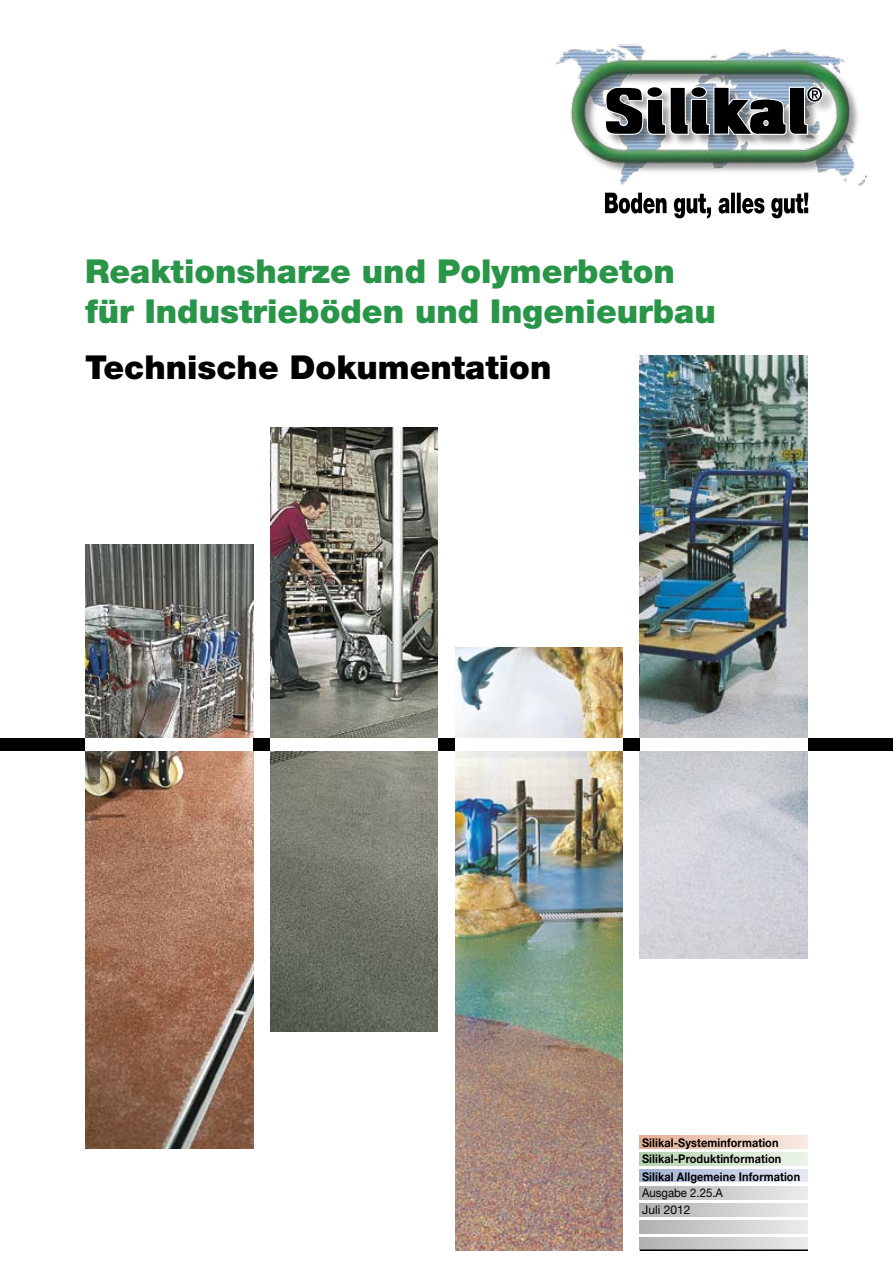
<style>
.page{position:relative;width:893px;height:1263px;background:#fff}
.page>*{position:absolute;margin:0;border:0;box-sizing:border-box;transform-origin:0 0}
.t1{font:900 33px/39.6px "Helvetica Neue";color:#289548}
.t2{font:900 33px "Helvetica Neue";color:#000}
.t3{font:700 12px/16.2px "Helvetica Neue";letter-spacing:.01em;color:#000;scale:.91 1}
.t4{font:12px "Helvetica Neue";color:#000;scale:.95 1}
.t5{font:12px "Helvetica Neue";color:#000}
</style>
<div class="page">
<img style="left:85px;top:544px;width:168px;height:604px">
<img style="left:270px;top:427px;width:168px;height:604px">
<img style="left:455px;top:647px;width:168px;height:604px">
<img style="left:640px;top:355px;width:168px;height:604px">
<svg style="left:640px;top:1238px;width:168px;height:11px;background:#cecece"></svg>
<svg style="left:640px;top:1221px;width:168px;height:12px;background:#cecece"></svg>
<svg style="left:640px;top:1204px;width:168px;height:12px;background:#cecece"></svg>
<svg style="left:640px;top:1187px;width:168px;height:12px;background:#cecece"></svg>
<svg style="left:640px;top:1170px;width:168px;height:12px;background:#c3cce4"></svg>
<hr style="left:640px;top:1249px;width:168px;height:2px;background:#000">
<svg style="left:640px;top:1153px;width:168px;height:12px;background:#d1e3cd"></svg>
<svg style="left:640px;top:1136px;width:168px;height:12px;background:#ecb"></svg>
<div style="left:0;top:738px;width:893px;height:13px;background:#000"></div>
<div style="left:85px;top:738px;width:168px;height:13px;background:#fff"></div>
<div style="left:270px;top:738px;width:168px;height:13px;background:#fff"></div>
<div style="left:455px;top:738px;width:168px;height:13px;background:#fff"></div>
<div style="left:640px;top:738px;width:168px;height:13px;background:#fff"></div>
<img style="left:555px;top:44px;width:313px;height:150px">
<svg style="left:605px;top:193px;width:203px;height:25px"></svg>
<svg style="left:603px;top:85px;width:221px;height:51px;background:#5c5f63"></svg>
<h1 class="t1" style="left:85px;top:252px;width:632px">Reaktionsharze und Polymerbeton für Industrieböden und Ingenieurbau</h1>
<h1 class="t2" style="left:85px;top:348px;width:468px">Technische Dokumentation</h1>
<p class="t3" style="left:642px;top:1134px;width:154px">Silikal-Systeminformation<br>Silikal-Produktinformation</p>
<p class="t3" style="left:642px;top:1168px;width:175px">Silikal Allgemeine Information</p>
<p class="t5" style="left:642px;top:1202px;width:50px">Juli 2012</p>
<p class="t4" style="left:642px;top:1185px;width:87px">Ausgabe 2.25.A</p>
</div>
